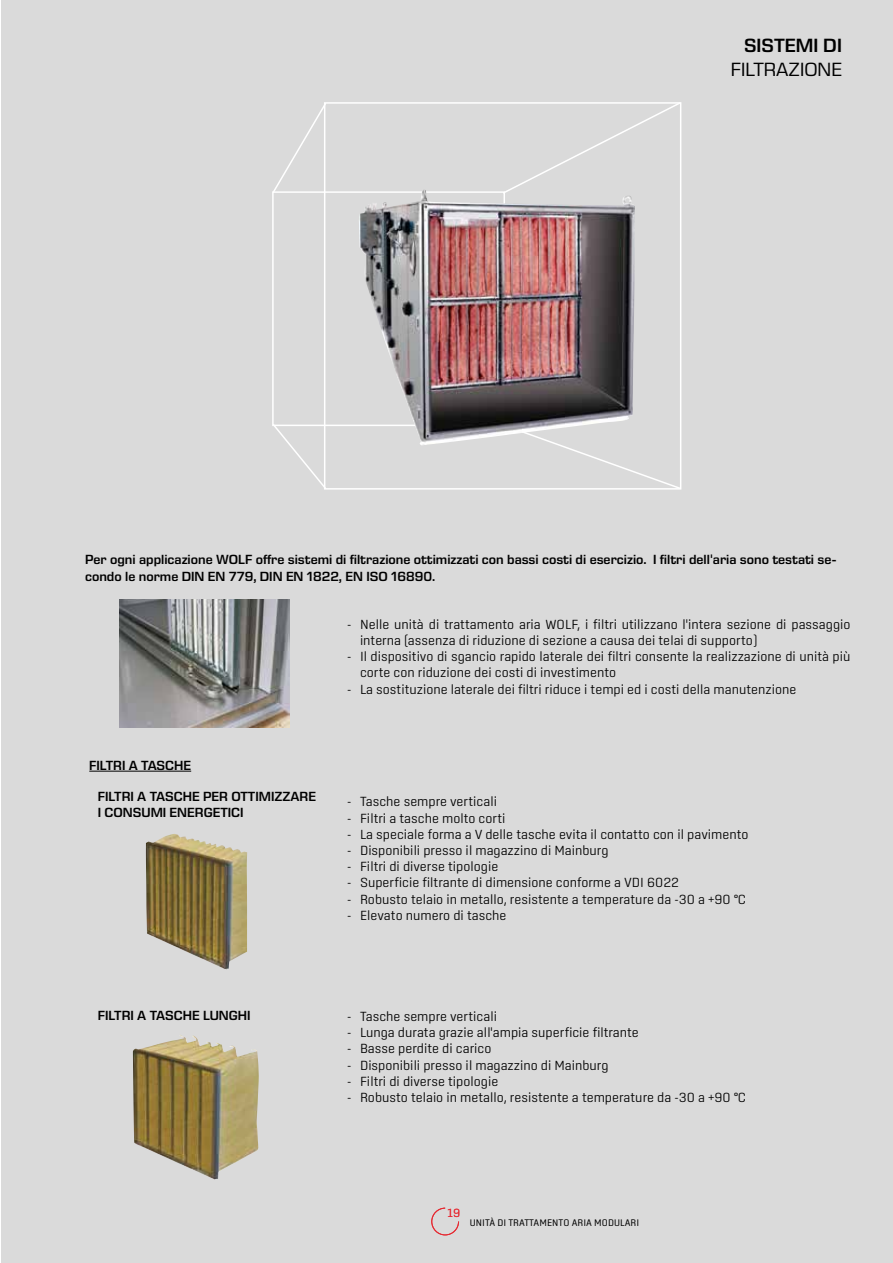
<style>
.page{position:relative;width:893px;height:1263px;background:#fff}
.page>*{position:absolute;margin:0;border:0;box-sizing:border-box;transform-origin:0 0}
.t1{font:19.5px "Eurostile Next LT Pro";color:#000}
.t2{font:600 19.5px "Eurostile Next LT Pro";color:#000}
.t3{font:300 13.5px/16.2px "Center";color:#000}
.t4{font:600 13.5px/16.2px "Eurostile Next LT Pro";color:#000}
.t5{font:300 12px "Center";color:#e62a32}
.t6{font:9.75px "Center";letter-spacing:.005em;color:#000}
</style>
<div class="page">
<div style="left:1px;top:0;width:892px;height:1263px;background:#dadada"></div>
<svg style="left:431px;top:1207px;width:28px;height:29px"></svg>
<svg style="left:272px;top:102px;width:56px;height:93px"></svg>
<svg style="left:501px;top:102px;width:181px;height:93px"></svg>
<svg style="left:501px;top:423px;width:181px;height:67px"></svg>
<svg style="left:272px;top:422px;width:56px;height:68px"></svg>
<img style="left:358px;top:189px;width:277px;height:256px">
<hr style="left:89px;top:771px;width:102px;height:1px;background:#000">
<img style="left:146px;top:834px;width:101px;height:136px">
<img style="left:133px;top:1035px;width:126px;height:144px">
<img style="left:119px;top:600px;width:170px;height:127px">
<h1 class="t2" style="left:744px;top:35px;width:99px">SISTEMI DI</h1>
<h1 class="t1" style="left:731px;top:59px;width:113px">FILTRAZIONE</h1>
<p class="t4" style="left:85px;top:552px;width:753px">Per ogni applicazione WOLF offre sistemi di filtrazione ottimizzati con bassi costi di esercizio. I filtri dell'aria sono testati se&shy;condo le norme DIN EN 779, DIN EN 1822, EN ISO 16890.</p>
<p class="t3" style="left:360px;top:616px;width:492px;text-indent:-13px">- Nelle unità di trattamento aria WOLF, i filtri utilizzano l'intera sezione di passaggio interna (assenza di riduzione di sezione a causa dei telai di supporto)</p>
<p class="t3" style="left:360px;top:648px;width:492px;text-indent:-13px">- Il dispositivo di sgancio rapido laterale dei filtri consente la realizzazione di unità più corte con riduzione dei costi di investimento</p>
<p class="t3" style="left:347px;top:681px;width:450px">- La sostituzione laterale dei filtri riduce i tempi ed i costi della manutenzione</p>
<p class="t4" style="left:89px;top:757px;width:103px">FILTRI A TASCHE</p>
<p class="t4" style="left:98px;top:788px;width:220px">FILTRI A TASCHE PER OTTIMIZZARE<br>I CONSUMI ENERGETICI</p>
<p class="t3" style="left:347px;top:793px;width:151px">- Tasche sempre verticali</p>
<p class="t3" style="left:347px;top:810px;width:160px">- Filtri a tasche molto corti</p>
<p class="t3" style="left:347px;top:826px;width:403px">- La speciale forma a V delle tasche evita il contatto con il pavimento</p>
<p class="t3" style="left:347px;top:842px;width:263px">- Disponibili presso il magazzino di Mainburg</p>
<p class="t3" style="left:347px;top:858px;width:153px">- Filtri di diverse tipologie</p>
<p class="t3" style="left:347px;top:874px;width:333px">- Superficie filtrante di dimensione conforme a VDI 6022</p>
<p class="t3" style="left:347px;top:891px;width:400px">- Robusto telaio in metallo, resistente a temperature da -30 a +90 °C</p>
<p class="t3" style="left:347px;top:907px;width:161px">- Elevato numero di tasche</p>
<p class="t4" style="left:98px;top:1007px;width:154px">FILTRI A TASCHE LUNGHI</p>
<p class="t3" style="left:347px;top:1008px;width:151px">- Tasche sempre verticali</p>
<p class="t3" style="left:347px;top:1024px;width:293px">- Lunga durata grazie all'ampia superficie filtrante</p>
<p class="t3" style="left:347px;top:1040px;width:146px">- Basse perdite di carico</p>
<p class="t3" style="left:347px;top:1056px;width:263px">- Disponibili presso il magazzino di Mainburg</p>
<p class="t3" style="left:347px;top:1073px;width:153px">- Filtri di diverse tipologie</p>
<p class="t3" style="left:347px;top:1089px;width:400px">- Robusto telaio in metallo, resistente a temperature da -30 a +90 °C</p>
<p class="t5" style="left:447px;top:1206px;width:14px">19</p>
<p class="t6" style="left:470px;top:1217px;width:171px">UNITÀ DI TRATTAMENTO ARIA MODULARI</p>
</div>
